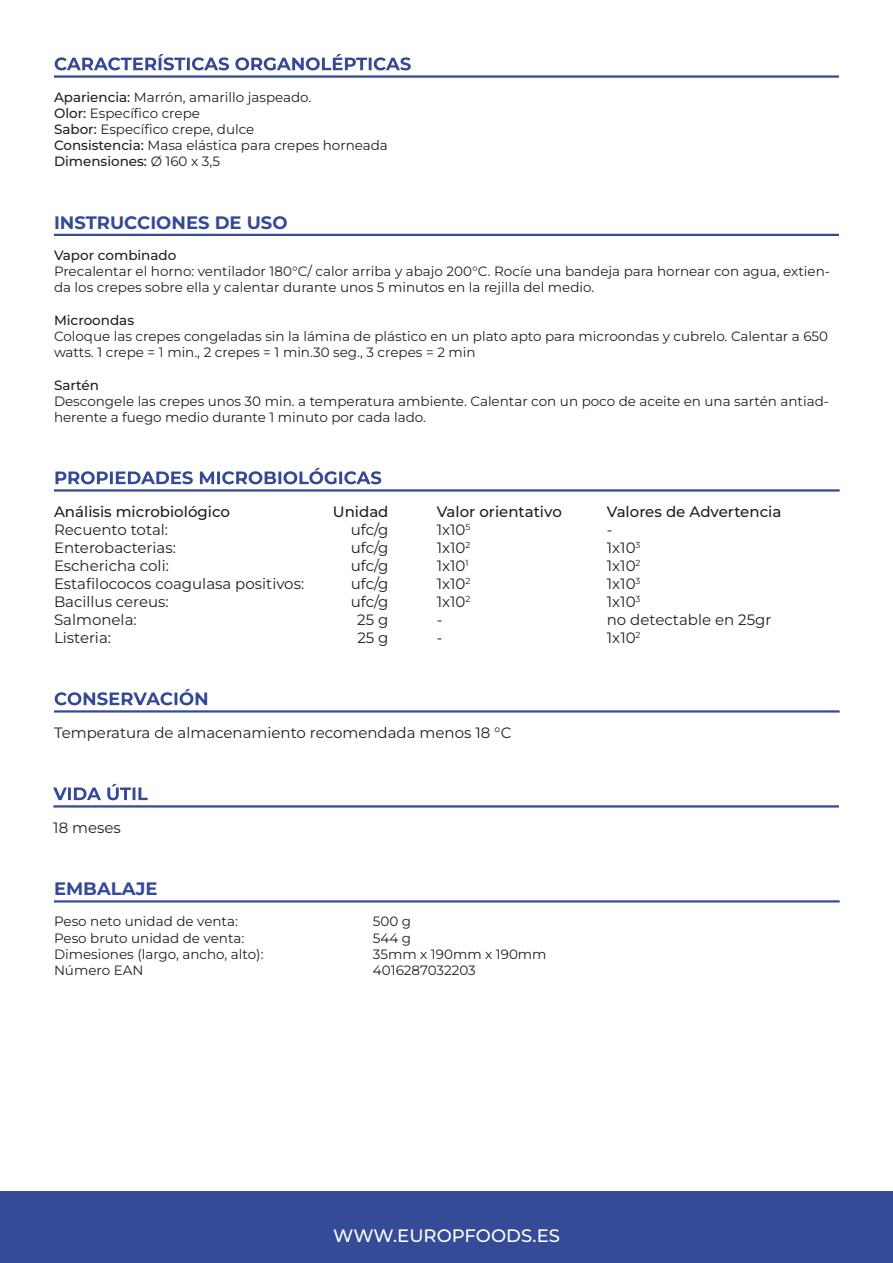
<style>
.page{position:relative;width:893px;height:1263px;background:#fff}
.page>*{position:absolute;margin:0;border:0;box-sizing:border-box;transform-origin:0 0}
.t1{font:700 18px "Montserrat";color:#344a96}
.t2{font:500 18px "Montserrat";color:#fff}
.t3{font:15px "Montserrat";color:#231f20}
.t4{font:500 15px "Montserrat";color:#231f20}
.t5{font:13.5px/16.2px "Montserrat";color:#231f20}
.t6{font:500 13.5px "Montserrat";color:#231f20}
.s1{font-weight:500}
</style>
<div class="page">
<hr style="left:54px;top:234px;width:785px;height:2px;background:#344a96">
<svg style="left:55px;top:689px;width:152px;height:16px"></svg>
<hr style="left:54px;top:710px;width:786px;height:2px;background:#344a96">
<hr style="left:54px;top:900px;width:786px;height:2px;background:#344a96">
<div style="left:0;top:1191px;width:893px;height:72px;background:#344b97"></div>
<svg style="left:55px;top:468px;width:326px;height:16px"></svg>
<hr style="left:54px;top:489px;width:786px;height:3px;background:#344a96">
<svg style="left:53px;top:784px;width:95px;height:16px"></svg>
<hr style="left:53px;top:805px;width:786px;height:2px;background:#344a96">
<svg style="left:55px;top:54px;width:356px;height:16px"></svg>
<hr style="left:54px;top:75px;width:785px;height:3px;background:#344a96">
<p class="t5" style="left:54px;top:88px;width:335px"><span class="s1">Apariencia:</span> Marrón, amarillo jaspeado.<br><span class="s1">Olor:</span> Específico crepe<br><span class="s1">Sabor:</span> Específico crepe, dulce<br><span class="s1">Consistencia:</span> Masa elástica para crepes horneada <span class="s1">Dimensiones:</span> Ø 160 x 3,5</p>
<h1 class="t1" style="left:54px;top:210px;width:235px">INSTRUCCIONES DE USO</h1>
<p class="t6" style="left:54px;top:246px;width:124px">Vapor combinado</p>
<p class="t5" style="left:54px;top:263px;width:777px">Precalentar el horno: ventilador 180°C/ calor arriba y abajo 200°C. Rocíe una bandeja para hornear con agua, extien&shy;da los crepes sobre ella y calentar durante unos 5 minutos en la rejilla del medio.</p>
<p class="t6" style="left:54px;top:311px;width:82px">Microondas</p>
<p class="t5" style="left:54px;top:328px;width:776px">Coloque las crepes congeladas sin la lámina de plástico en un plato apto para microondas y cubrelo. Calentar a 650 watts. 1 crepe = 1 min., 2 crepes = 1 min.30 seg., 3 crepes = 2 min</p>
<p class="t6" style="left:54px;top:376px;width:46px">Sartén</p>
<p class="t5" style="left:54px;top:392px;width:776px">Descongele las crepes unos 30 min. a temperatura ambiente. Calentar con un poco de aceite en una sartén antiad&shy;herente a fuego medio durante 1 minuto por cada lado.</p>
<p class="t4" style="left:54px;top:502px;width:178px">Análisis microbiológico</p>
<p class="t4" style="left:333px;top:502px;width:57px">Unidad</p>
<p class="t4" style="left:437px;top:502px;width:127px">Valor orientativo</p>
<p class="t4" style="left:607px;top:502px;width:176px">Valores de Advertencia</p>
<p class="t3" style="left:54px;top:520px;width:116px">Recuento total:</p>
<p class="t3" style="left:351px;top:520px;width:39px">ufc/g</p>
<p class="t3" style="left:437px;top:520px;width:35px">1x10<sup>5</sup></p>
<p class="t3" style="left:607px;top:520px;width:7px">-</p>
<p class="t3" style="left:54px;top:538px;width:123px">Enterobacterias:</p>
<p class="t3" style="left:351px;top:538px;width:39px">ufc/g</p>
<p class="t3" style="left:437px;top:538px;width:35px">1x10<sup>2</sup></p>
<p class="t3" style="left:607px;top:538px;width:35px">1x10<sup>3</sup></p>
<p class="t3" style="left:54px;top:556px;width:116px">Eschericha coli:</p>
<p class="t3" style="left:351px;top:556px;width:39px">ufc/g</p>
<p class="t3" style="left:437px;top:556px;width:33px">1x10<sup>1</sup></p>
<p class="t3" style="left:607px;top:556px;width:35px">1x10<sup>2</sup></p>
<p class="t3" style="left:54px;top:574px;width:252px">Estafilococos coagulasa positivos:</p>
<p class="t3" style="left:351px;top:574px;width:39px">ufc/g</p>
<p class="t3" style="left:437px;top:574px;width:35px">1x10<sup>2</sup></p>
<p class="t3" style="left:607px;top:574px;width:35px">1x10<sup>3</sup></p>
<p class="t3" style="left:54px;top:592px;width:116px">Bacillus cereus:</p>
<p class="t3" style="left:351px;top:592px;width:39px">ufc/g</p>
<p class="t3" style="left:437px;top:592px;width:35px">1x10<sup>2</sup></p>
<p class="t3" style="left:607px;top:592px;width:35px">1x10<sup>3</sup></p>
<p class="t3" style="left:54px;top:610px;width:84px">Salmonela:</p>
<p class="t3" style="left:357px;top:610px;width:33px">25 g</p>
<p class="t3" style="left:437px;top:610px;width:7px">-</p>
<p class="t3" style="left:607px;top:610px;width:166px">no detectable en 25gr</p>
<p class="t3" style="left:54px;top:628px;width:59px">Listeria:</p>
<p class="t3" style="left:357px;top:628px;width:33px">25 g</p>
<p class="t3" style="left:437px;top:628px;width:7px">-</p>
<p class="t3" style="left:607px;top:628px;width:35px">1x10<sup>2</sup></p>
<p class="t3" style="left:54px;top:723px;width:459px">Temperatura de almacenamiento recomendada menos 18 °C</p>
<p class="t3" style="left:53px;top:817px;width:69px">18 meses</p>
<h1 class="t1" style="left:54px;top:877px;width:105px">EMBALAJE</h1>
<p class="t5" style="left:54px;top:913px;width:185px">Peso neto unidad de venta:</p>
<p class="t5" style="left:373px;top:913px;width:40px">500 g</p>
<p class="t5" style="left:54px;top:929px;width:192px">Peso bruto unidad de venta:</p>
<p class="t5" style="left:373px;top:929px;width:40px">544 g</p>
<p class="t5" style="left:54px;top:945px;width:211px">Dimesiones (largo, ancho, alto):</p>
<p class="t5" style="left:373px;top:945px;width:175px">35mm x 190mm x 190mm</p>
<p class="t5" style="left:54px;top:962px;width:91px">Número EAN</p>
<p class="t5" style="left:373px;top:962px;width:104px">4016287032203</p>
<h1 class="t2" style="left:333px;top:1224px;width:228px">WWW.EUROPFOODS.ES</h1>
</div>
